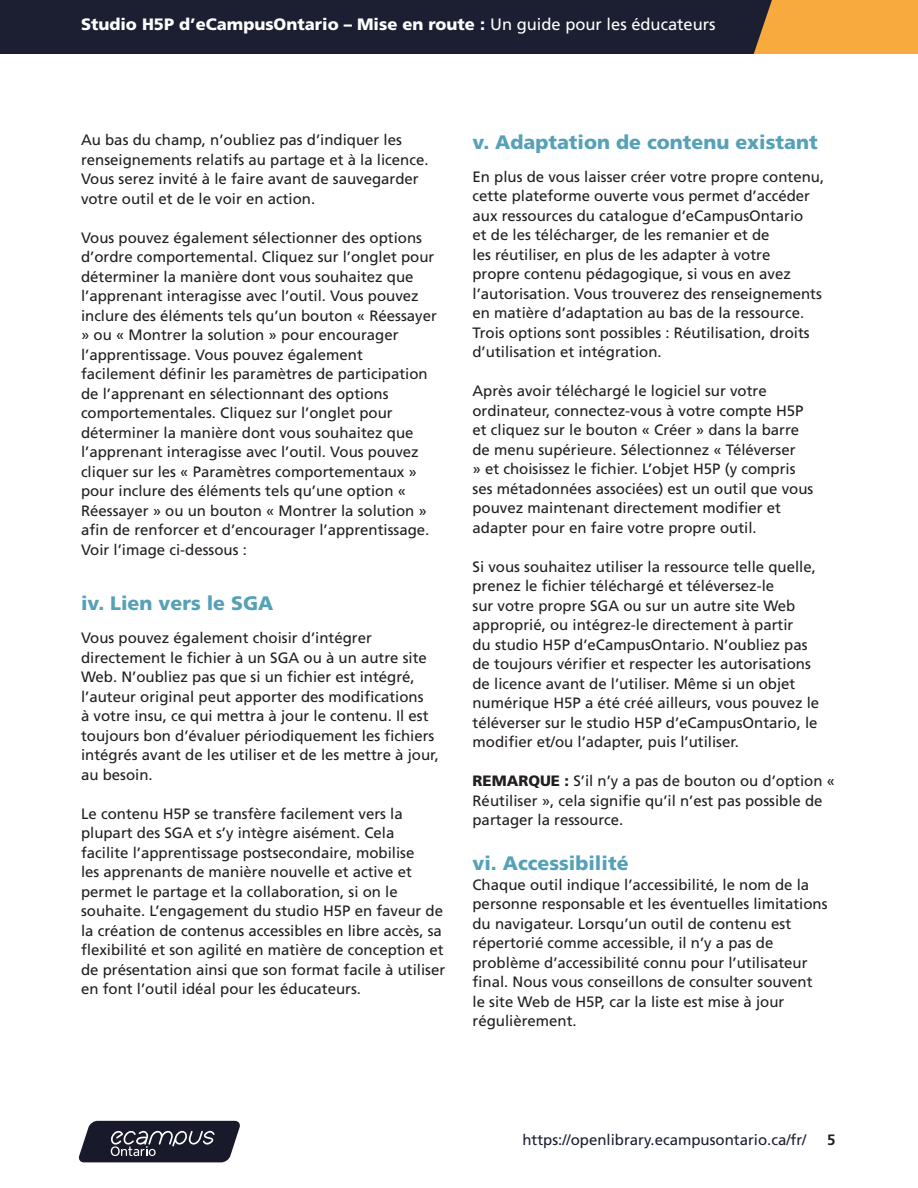
<style>
.page{position:relative;width:918px;height:1188px;background:#fff}
.page>*{position:absolute;margin:0;border:0;box-sizing:border-box;transform-origin:0 0}
.t1{font:900 19.5px "Frutiger LT Std";color:#55a1b7}
.t2{font:900 16.5px "Frutiger LT Std";color:#fff}
.t3{font:15px/19.5px "Frutiger LT Std";color:#231f20}
.t4{font:15px "Frutiger LT Std";color:#1c1f31}
.t5{font:700 15px "Frutiger LT Std";color:#231f20}
.s1{font-weight:400}
.s2{font-weight:900}
</style>
<div class="page">
<svg style="left:78px;top:1121px;width:162px;height:41px;background:#3d3d4d"></svg>
<div style="left:705px;top:0;width:213px;height:54px;background:#f9aa3e"></div>
<div style="left:0;top:0;width:772px;height:54px;background:#1c1f31"></div>
<p class="t2" style="left:81px;top:14px;width:636px">Studio H5P d’eCampusOntario – Mise en route : <span class="s1">Un guide pour les éducateurs</span></p>
<p class="t3" style="left:81px;top:130px;width:349px">Au bas du champ, n’oubliez pas d’indiquer les renseignements relatifs au partage et à la licence.<br>Vous serez invité à le faire avant de sauvegarder votre outil et de le voir en action.</p>
<p class="t3" style="left:81px;top:228px;width:357px">Vous pouvez également sélectionner des options d’ordre comportemental. Cliquez sur l’onglet pour déterminer la manière dont vous souhaitez que l’apprenant interagisse avec l’outil. Vous pouvez inclure des éléments tels qu’un bouton « Réessayer » ou « Montrer la solution » pour encourager l’apprentissage. Vous pouvez également facilement définir les paramètres de participation de l’apprenant en sélectionnant des options comportementales. Cliquez sur l’onglet pour déterminer la manière dont vous souhaitez que l’apprenant interagisse avec l’outil. Vous pouvez cliquer sur les « Paramètres comportementaux » pour inclure des éléments tels qu’une option « Réessayer » ou un bouton « Montrer la solution » afin de renforcer et d’encourager l’apprentissage.<br>Voir l’image ci-dessous :</p>
<h3 class="t1" style="left:81px;top:592px;width:194px">iv. Lien vers le SGA</h3>
<p class="t3" style="left:81px;top:628px;width:359px">Vous pouvez également choisir d’intégrer directement le fichier à un SGA ou à un autre site Web. N’oubliez pas que si un fichier est intégré, l’auteur original peut apporter des modifications<br>à votre insu, ce qui mettra à jour le contenu. Il est toujours bon d’évaluer périodiquement les fichiers intégrés avant de les utiliser et de les mettre à jour, au besoin.</p>
<p class="t3" style="left:81px;top:804px;width:366px">Le contenu H5P se transfère facilement vers la plupart des SGA et s’y intègre aisément. Cela facilite l’apprentissage postsecondaire, mobilise<br>les apprenants de manière nouvelle et active et permet le partage et la collaboration, si on le souhaite. L’engagement du studio H5P en faveur de la création de contenus accessibles en libre accès, sa flexibilité et son agilité en matière de conception et de présentation ainsi que son format facile à utiliser en font l’outil idéal pour les éducateurs.</p>
<h3 class="t1" style="left:472px;top:130px;width:347px">v. Adaptation de contenu existant</h3>
<p class="t3" style="left:472px;top:167px;width:353px">En plus de vous laisser créer votre propre contenu, cette plateforme ouverte vous permet d’accéder aux ressources du catalogue d’eCampusOntario<br>et de les télécharger, de les remanier et de<br>les réutiliser, en plus de les adapter à votre<br>propre contenu pédagogique, si vous en avez l’autorisation. Vous trouverez des renseignements en matière d’adaptation au bas de la ressource.<br>Trois options sont possibles : Réutilisation, droits d’utilisation et intégration.</p>
<p class="t3" style="left:472px;top:381px;width:342px">Après avoir téléchargé le logiciel sur votre ordinateur, connectez-vous à votre compte H5P et cliquez sur le bouton « Créer » dans la barre de menu supérieure. Sélectionnez « Téléverser<br>» et choisissez le fichier. L’objet H5P (y compris ses métadonnées associées) est un outil que vous pouvez maintenant directement modifier et adapter pour en faire votre propre outil.</p>
<p class="t3" style="left:472px;top:557px;width:348px">Si vous souhaitez utiliser la ressource telle quelle, prenez le fichier téléchargé et téléversez-le<br>sur votre propre SGA ou sur un autre site Web approprié, ou intégrez-le directement à partir<br>du studio H5P d’eCampusOntario. N’oubliez pas de toujours vérifier et respecter les autorisations de licence avant de l’utiliser. Même si un objet numérique H5P a été créé ailleurs, vous pouvez le téléverser sur le studio H5P d’eCampusOntario, le modifier et/ou l’adapter, puis l’utiliser.</p>
<p class="t3" style="left:472px;top:771px;width:364px"><span class="s2">REMARQUE :</span> S’il n’y a pas de bouton ou d’option «<br>Réutiliser », cela signifie qu’il n’est pas possible de partager la ressource.</p>
<p class="t1" style="left:472px;top:851px;width:158px">vi. Accessibilité</p>
<p class="t3" style="left:472px;top:875px;width:357px">Chaque outil indique l’accessibilité, le nom de la personne responsable et les éventuelles limitations du navigateur. Lorsqu’un outil de contenu est répertorié comme accessible, il n’y a pas de problème d’accessibilité connu pour l’utilisateur final. Nous vous conseillons de consulter souvent le site Web de H5P, car la liste est mise à jour régulièrement.</p>
<p class="t4" style="left:522px;top:1131px;width:285px">https://openlibrary.ecampusontario.ca/fr/</p>
<p class="t5" style="left:827px;top:1131px;width:10px">5</p>
</div>
